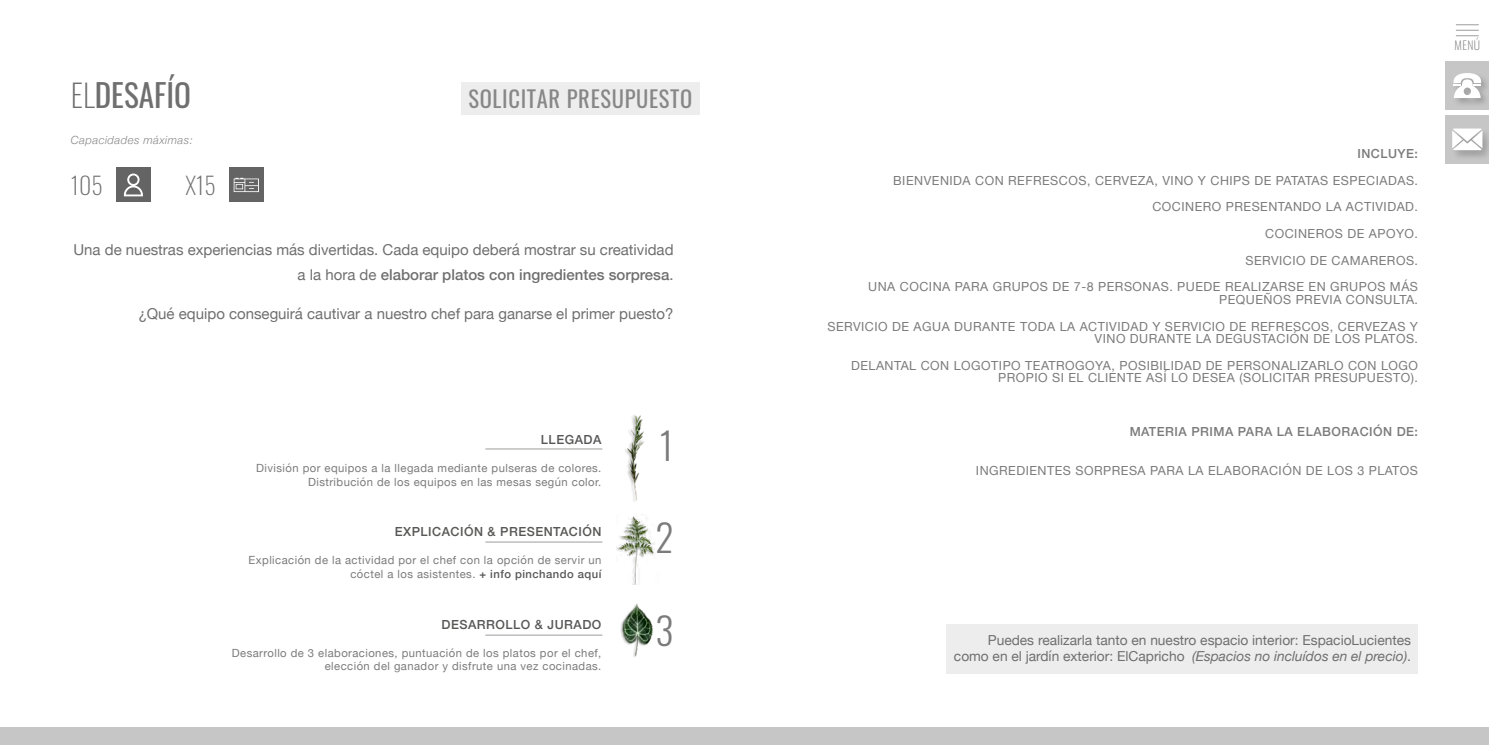
<style>
.page{position:relative;width:1489px;height:745px;background:#fff}
.page>*{position:absolute;margin:0;border:0;box-sizing:border-box;transform-origin:0 0}
.t1{font:300 37.5px "Oswald";color:#7c7b7b}
.t2{font:31.25px "Oswald";color:#706f6f}
.t3{font:200 23.75px "Oswald";color:#706f6f}
.t4{font:22.5px "Oswald";letter-spacing:.03em;color:#878787}
.t5{font:15px/25px "Helvetica Neue";color:#706f6f;text-align:right}
.t6{font:13.75px/16.2px "Helvetica Neue";color:#706f6f;text-align:right}
.t7{font:12.5px/26.6px "Helvetica Neue";letter-spacing:.04em;color:#7c7b7b;text-align:right}
.t8{font:500 12.5px "Helvetica Neue";letter-spacing:.04em;color:#575756}
.t9{font:500 12.5px "Helvetica Neue";letter-spacing:.04em;color:#7c7b7b}
.t10{font:200 11.75px "Oswald";color:#7c7b7b}
.t11{font:11.25px/13.8px "Helvetica Neue";letter-spacing:.04em;color:#7c7b7b;text-align:right}
.t12{font:italic 300 11.25px "Helvetica Neue";letter-spacing:.04em;color:#878787}
.s1{font-weight:200}
.s2{font-weight:500}
.s3{font-weight:500;color:#575756}
.s4{font-style:italic}
</style>
<div class="page">
<div style="left:0;top:726px;width:1488px;height:18px;background:#c6c6c6"></div>
<div style="left:116px;top:167px;width:35px;height:35px;background:#636463"></div>
<svg style="left:123px;top:173px;width:20px;height:24px"></svg>
<div style="left:229px;top:167px;width:35px;height:35px;background:#636463"></div>
<svg style="left:234px;top:178px;width:25px;height:14px"></svg>
<img style="left:625px;top:415px;width:19px;height:87px">
<img style="left:616px;top:514px;width:39px;height:70px">
<img style="left:620px;top:603px;width:33px;height:54px">
<hr style="left:485px;top:448px;width:117px;height:1px;background:#9d9d9c">
<hr style="left:485px;top:541px;width:117px;height:1px;background:#9d9d9c">
<hr style="left:485px;top:634px;width:117px;height:1px;background:#9d9d9c">
<div style="left:946px;top:624px;width:471px;height:49px;background:#ededed"></div>
<div style="left:461px;top:82px;width:238px;height:33px;background:#ededed"></div>
<svg style="left:1456px;top:24px;width:22px;height:12px"></svg>
<div style="left:1445px;top:61px;width:43px;height:49px;background:#c6c6c6"></div>
<div style="left:1452px;top:71px;width:36px;height:36px;background:#000;opacity:.2"></div>
<svg style="left:1452px;top:73px;width:30px;height:25px"></svg>
<div style="left:1445px;top:115px;width:43px;height:48px;background:#c6c6c6"></div>
<div style="left:1450px;top:127px;width:38px;height:32px;background:#000;opacity:.2"></div>
<svg style="left:1451px;top:128px;width:31px;height:22px"></svg>
<h2 class="t2" style="left:71px;top:68px;width:122px"><span class="s1">EL</span>DESAFÍO</h2>
<p class="t12" style="left:71px;top:131px;width:123px">Capacidades máximas:</p>
<h3 class="t3" style="left:71px;top:164px;width:33px">105</h3>
<h3 class="t3" style="left:185px;top:164px;width:32px">X15</h3>
<h3 class="t4" style="left:468px;top:78px;width:225px">SOLICITAR PRESUPUESTO</h3>
<p class="t5" style="left:73px;top:238px;width:601px">Una de nuestras experiencias más divertidas. Cada equipo deberá mostrar su creatividad a la hora de <span class="s2">elaborar platos con ingredientes sorpresa</span>.</p>
<p class="t5" style="left:138px;top:302px;width:536px">¿Qué equipo conseguirá cautivar a nuestro chef para ganarse el primer puesto?</p>
<p class="t8" style="left:541px;top:429px;width:62px">LLEGADA</p>
<p class="t11" style="left:256px;top:461px;width:347px">División por equipos a la llegada mediante pulseras de colores.<br>Distribución de los equipos en las mesas según color.</p>
<p class="t8" style="left:395px;top:521px;width:208px">EXPLICACIÓN &amp; PRESENTACIÓN</p>
<p class="t11" style="left:248px;top:553px;width:354px">Explicación de la actividad por el chef con la opción de servir un cóctel a los asistentes. <span class="s3">+ info pinchando aquí</span></p>
<p class="t8" style="left:441px;top:613px;width:161px">DESARROLLO &amp; JURADO</p>
<p class="t11" style="left:232px;top:646px;width:371px">Desarrollo de 3 elaboraciones, puntuación de los platos por el chef, elección del ganador y disfrute una vez cocinadas.</p>
<h1 class="t1" style="left:659px;top:412px;width:15px">1</h1>
<h1 class="t1" style="left:655px;top:504px;width:20px">2</h1>
<h1 class="t1" style="left:655px;top:596px;width:20px">3</h1>
<p class="t10" style="left:1454px;top:35px;width:27px">MENÚ</p>
<p class="t9" style="left:1357px;top:143px;width:62px">INCLUYE:</p>
<p class="t7" style="left:868px;top:167px;width:551px">BIENVENIDA CON REFRESCOS, CERVEZA, VINO Y CHIPS DE PATATAS ESPECIADAS.<br>COCINERO PRESENTANDO LA ACTIVIDAD.<br>COCINEROS DE APOYO.<br>SERVICIO DE CAMAREROS.<br>UNA COCINA PARA GRUPOS DE 7-8 PERSONAS. PUEDE REALIZARSE EN GRUPOS MÁS</p>
<p class="t7" style="left:827px;top:287px;width:592px">PEQUEÑOS PREVIA CONSULTA.<br>SERVICIO DE AGUA DURANTE TODA LA ACTIVIDAD Y SERVICIO DE REFRESCOS, CERVEZAS Y</p>
<p class="t7" style="left:851px;top:326px;width:568px">VINO DURANTE LA DEGUSTACIÓN DE LOS PLATOS.<br>DELANTAL CON LOGOTIPO TEATROGOYA, POSIBILIDAD DE PERSONALIZARLO CON LOGO</p>
<p class="t7" style="left:998px;top:365px;width:421px">PROPIO SI EL CLIENTE ASÍ LO DESEA (SOLICITAR PRESUPUESTO).</p>
<p class="t9" style="left:1129px;top:421px;width:290px">MATERIA PRIMA PARA LA ELABORACIÓN DE:</p>
<p class="t7" style="left:975px;top:457px;width:443px">INGREDIENTES SORPRESA PARA LA ELABORACIÓN DE LOS 3 PLATOS</p>
<p class="t6" style="left:953px;top:632px;width:458px">Puedes realizarla tanto en nuestro espacio interior: EspacioLucientes como en el jardín exterior: ElCapricho <span class="s4">(Espacios no incluídos en el precio)</span>.</p>
</div>
